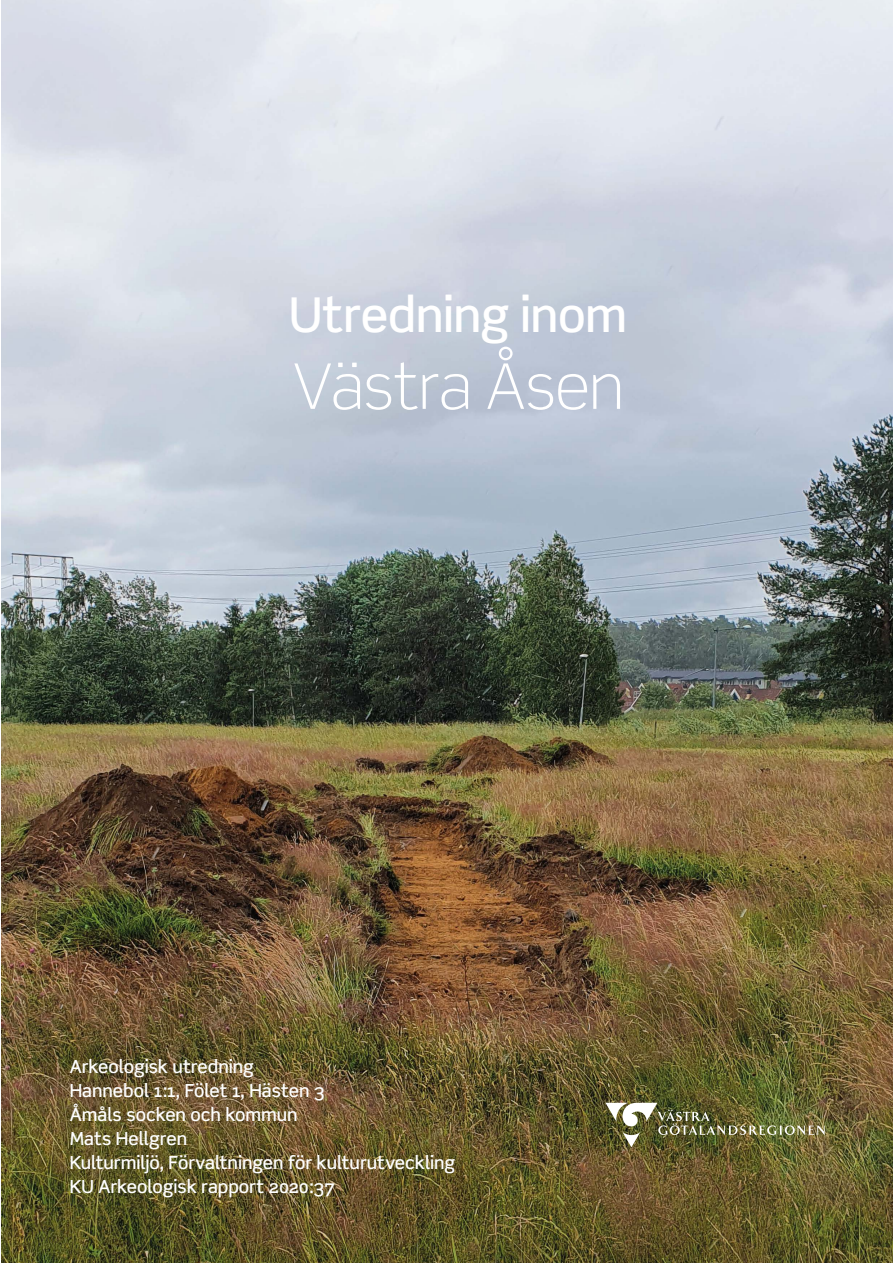
<style>
.page{position:relative;width:893px;height:1263px;background:#fff}
.page>*{position:absolute;margin:0;border:0;box-sizing:border-box;transform-origin:0 0}
.Rapport_Rubrik_titel{font:300 63px "Scene Pro";letter-spacing:-.01em;color:#fff}
.Rapport_Rubrik_titel-2{font:500 48px "Scene Pro";letter-spacing:-.01em;color:#fff}
.Rapport_titel_arkeol{font:500 18px "Scene Pro";letter-spacing:-.005em;color:#fff}
.Rapport_Titelsida_Ra{font:500 18px "Scene Pro";letter-spacing:-.005em;color:#fff}
</style>
<div class="page">
<img style="left:1px;top:0;width:892px;height:1263px">
<img style="left:605px;top:1103px;width:220px;height:44px">
<p class="Rapport_Rubrik_titel-2" style="left:289px;top:285px;width:339px">Utredning inom</p>
<p class="Rapport_Rubrik_titel" style="left:292px;top:348px;width:333px">Västra Åsen</p>
<p class="Rapport_titel_arkeol" style="left:70px;top:1055px;width:186px">Arkeologisk utredning</p>
<p class="Rapport_titel_arkeol" style="left:70px;top:1079px;width:257px">Hannebol 1:1, Fölet 1, Hästen 3</p>
<p class="Rapport_titel_arkeol" style="left:70px;top:1103px;width:229px">Åmåls socken och kommun</p>
<p class="Rapport_titel_arkeol" style="left:70px;top:1127px;width:119px">Mats Hellgren</p>
<p class="Rapport_titel_arkeol" style="left:70px;top:1151px;width:387px">Kulturmiljö, Förvaltningen för kulturutveckling</p>
<p class="Rapport_Titelsida_Ra" style="left:70px;top:1175px;width:267px">KU Arkeologisk rapport 2020:37</p>
</div>
